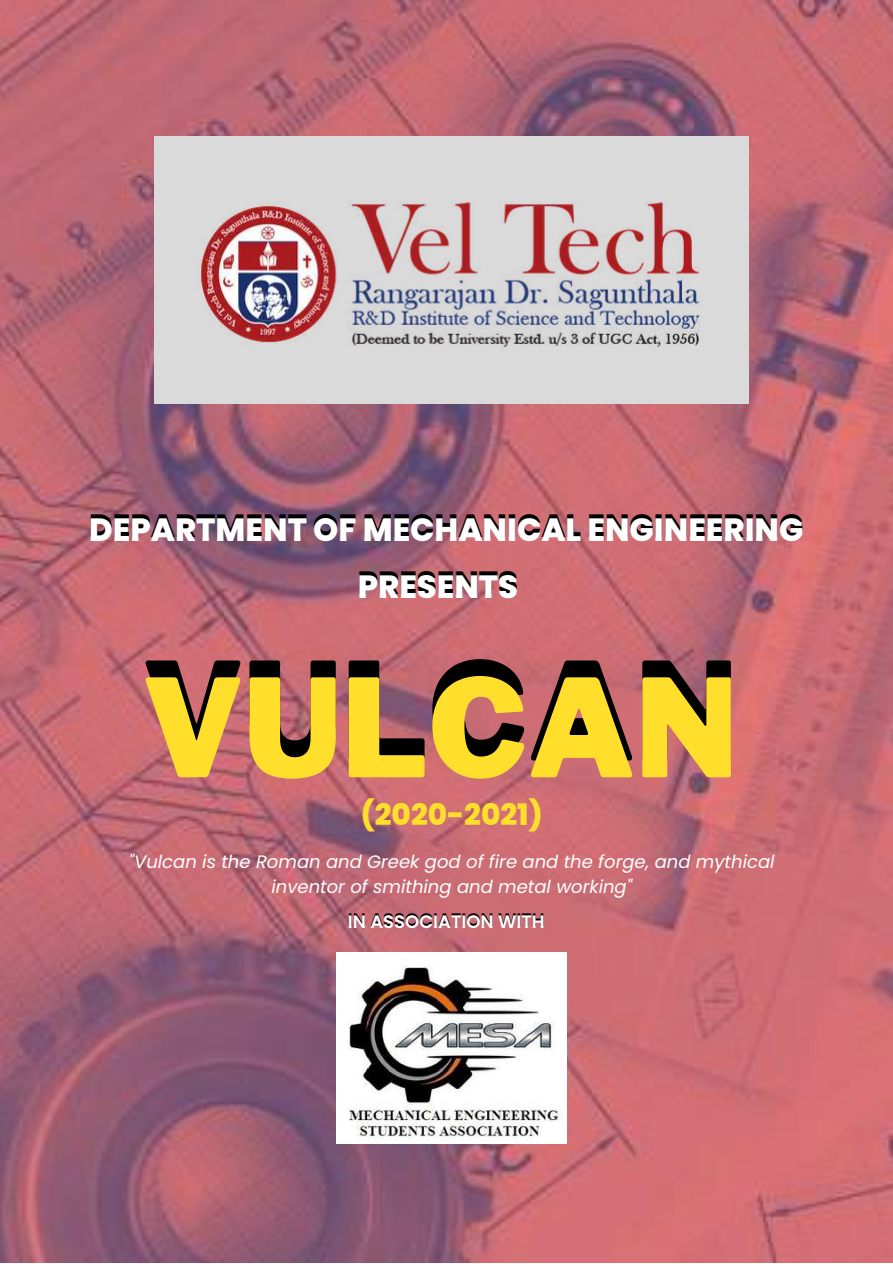
<style>
.page{position:relative;width:893px;height:1264px;background:#fff}
.page>*{position:absolute;margin:0;border:0;box-sizing:border-box;transform-origin:0 0}
.t1{font:900 134.7px "Libre Franklin";color:#000}
.t2{font:800 32.1px/56.8px "Poppins";color:#000;text-align:center}
.t3{font:800 29.55px "Poppins";color:#ffdf2b}
.t4{font:italic 18px/24.8px "Poppins";color:#fff;text-align:center}
.t5{font:600 18px "Poppins";color:#000}
.s1{color:#fff}
.s2{color:#ffdf2b}
</style>
<div class="page">
<img style="left:0;top:0;width:892px;height:1262px">
<div style="left:154px;top:136px;width:594px;height:268px;background:#dadadb"></div>
<img style="left:200px;top:202px;width:500px;height:146px">
<img style="left:336px;top:952px;width:231px;height:191px">
<h2 class="t2" style="left:89px;top:497px;width:715px">D<span class="s1">D</span>E<span class="s1">E</span>P<span class="s1">P</span>A<span class="s1">A</span>R<span class="s1">R</span>T<span class="s1">T</span>M<span class="s1">M</span>E<span class="s1">E</span>N<span class="s1">N</span>T<span class="s1">T</span> O<span class="s1">O</span>F<span class="s1">F</span> M<span class="s1">M</span>E<span class="s1">E</span>C<span class="s1">C</span>H<span class="s1">H</span>A<span class="s1">A</span>N<span class="s1">N</span>I<span class="s1">I</span>C<span class="s1">C</span>A<span class="s1">A</span>L<span class="s1">L</span> E<span class="s1">E</span>N<span class="s1">N</span>G<span class="s1">G</span>I<span class="s1">I</span>N<span class="s1">N</span>E<span class="s1">E</span>E<span class="s1">E</span>R<span class="s1">R</span>I<span class="s1">I</span>N<span class="s1">N</span>G<span class="s1">G<br></span>P<span class="s1">P</span>R<span class="s1">R</span>E<span class="s1">E</span>S<span class="s1">S</span>E<span class="s1">E</span>N<span class="s1">N</span>T<span class="s1">T</span>S<span class="s1">S</span></h2>
<h1 class="t1" style="left:142px;top:630px;width:597px">V<span class="s2">V</span>U<span class="s2">U</span>L<span class="s2">L</span>C<span class="s2">C</span>A<span class="s2">A</span>N<span class="s2">N</span></h1>
<h3 class="t3" style="left:361px;top:793px;width:183px">(2020-2021)</h3>
<p class="t4" style="left:129px;top:849px;width:647px">"Vulcan is the Roman and Greek god of fire and the forge, and mythical inventor of smithing and metal working"</p>
<p class="t5" style="left:348px;top:907px;width:198px">I<span class="s1">I</span>N<span class="s1">N</span> A<span class="s1">A</span>S<span class="s1">S</span>S<span class="s1">S</span>O<span class="s1">O</span>C<span class="s1">C</span>I<span class="s1">I</span>A<span class="s1">A</span>T<span class="s1">T</span>I<span class="s1">I</span>O<span class="s1">O</span>N<span class="s1">N</span> W<span class="s1">W</span>I<span class="s1">I</span>T<span class="s1">T</span>H<span class="s1">H</span></p>
</div>
